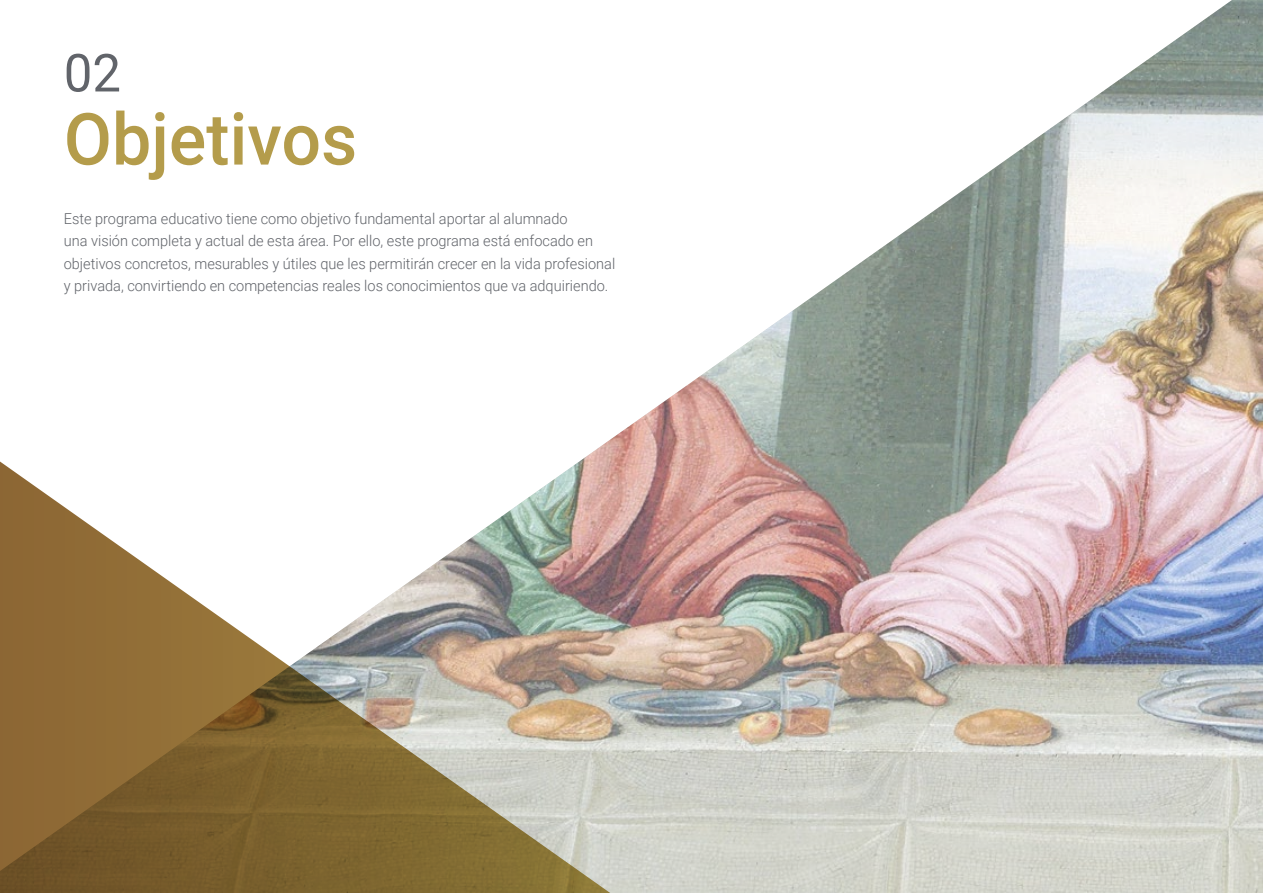
<style>
.page{position:relative;width:1263px;height:893px;background:#fff}
.page>*{position:absolute;margin:0;border:0;box-sizing:border-box;transform-origin:0 0}
.t1{font:500 72px "Roboto";color:#b49c4b}
.t2{font:52.5px "Roboto";color:#61646a}
.t3{font:300 15px/22.5px "Roboto";color:#61646a}
</style>
<div class="page">
<img style="left:601px;top:0;width:662px;height:893px">
<svg style="left:0;top:446px;width:640px;height:447px"></svg>
<h2 class="t2" style="left:64px;top:36px;width:59px">02</h2>
<h1 class="t1" style="left:64px;top:89px;width:295px">Objetivos</h1>
<p class="t3" style="left:64px;top:207px;width:553px">Este programa educativo tiene como objetivo fundamental aportar al alumnado<br>una visión completa y actual de esta área. Por ello, este programa está enfocado en objetivos concretos, mesurables y útiles que les permitirán crecer en la vida profesional y privada, convirtiendo en competencias reales los conocimientos que va adquiriendo.</p>
</div>
